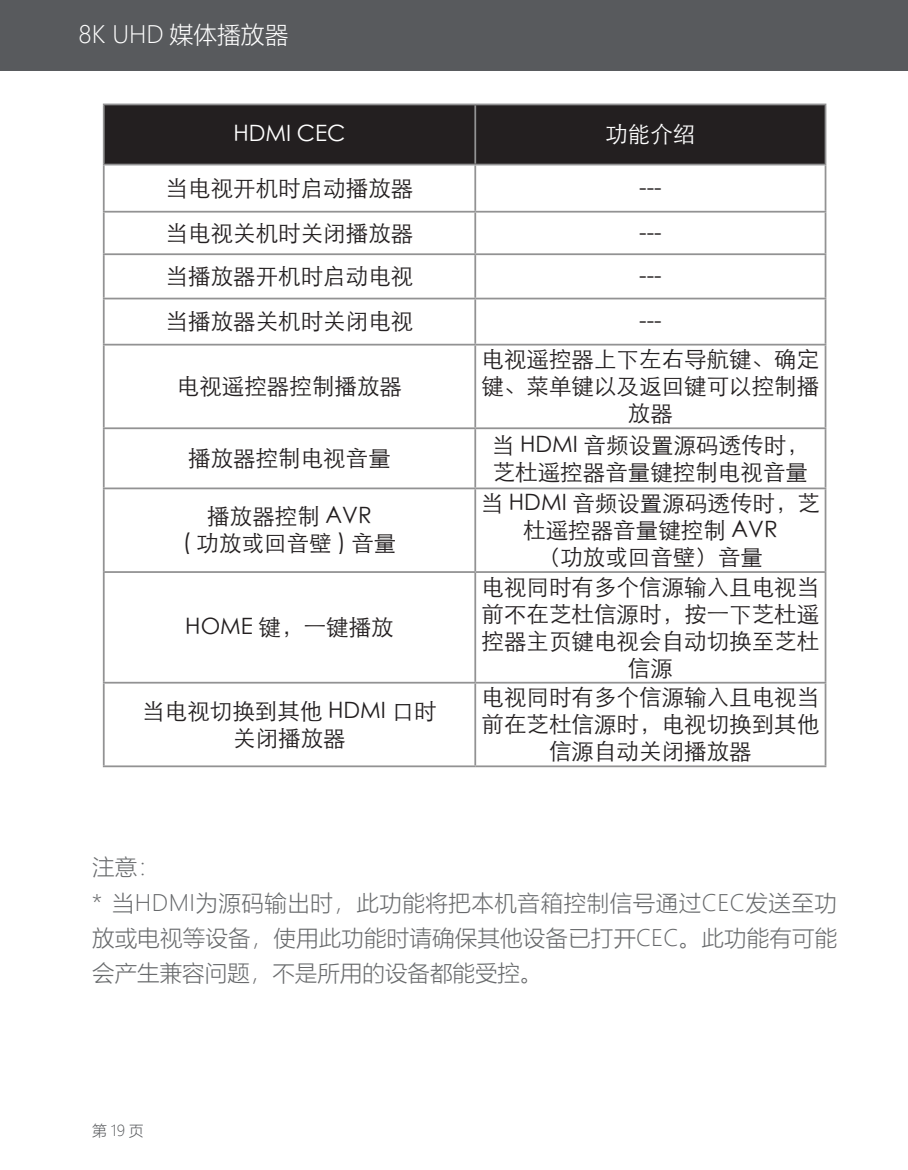
<style>
.page{position:relative;width:908px;height:1170px;background:#fff}
.page>*{position:absolute;margin:0;border:0;box-sizing:border-box;transform-origin:0 0}
.t1{font:300 23.75px "Microsoft Ya Hei";color:#fff}
.t2{font:22.5px/27px "ST Xihei";color:#231f20;text-align:center}
.t3{font:300 22.5px/35px "Microsoft Ya Hei";letter-spacing:.005em;color:#67696b}
.t4{font:22.5px "ST Xihei";color:#fff}
.t5{font:300 15px "Microsoft Ya Hei";color:#585b5d}
</style>
<div class="page">
<svg style="left:102px;top:103px;width:725px;height:665px"></svg>
<div style="left:0;top:0;width:907px;height:71px;background:#585a5d"></div>
<div style="left:80px;top:23px;width:208px;height:23px;background:#585a5d"></div>
<div style="left:105px;top:105px;width:719px;height:59px;background:#231f20"></div>
<hr style="left:103px;top:103px;width:372px;height:2px;background:#929293">
<hr style="left:103px;top:105px;width:2px;height:59px;background:#929293">
<hr style="left:475px;top:103px;width:351px;height:2px;background:#929293">
<hr style="left:474px;top:105px;width:2px;height:59px;background:#929293">
<hr style="left:824px;top:105px;width:2px;height:59px;background:#929293">
<hr style="left:103px;top:164px;width:372px;height:1px;background:#929293">
<hr style="left:103px;top:165px;width:2px;height:46px;background:#929293">
<hr style="left:475px;top:164px;width:351px;height:1px;background:#929293">
<hr style="left:474px;top:165px;width:2px;height:46px;background:#929293">
<hr style="left:824px;top:165px;width:2px;height:46px;background:#929293">
<hr style="left:103px;top:211px;width:372px;height:1px;background:#929293">
<hr style="left:103px;top:212px;width:2px;height:41px;background:#929293">
<hr style="left:475px;top:211px;width:351px;height:1px;background:#929293">
<hr style="left:474px;top:212px;width:2px;height:41px;background:#929293">
<hr style="left:824px;top:212px;width:2px;height:41px;background:#929293">
<hr style="left:103px;top:253px;width:372px;height:2px;background:#929293">
<hr style="left:103px;top:255px;width:2px;height:42px;background:#929293">
<hr style="left:475px;top:253px;width:351px;height:2px;background:#929293">
<hr style="left:474px;top:255px;width:2px;height:42px;background:#929293">
<hr style="left:824px;top:255px;width:2px;height:42px;background:#929293">
<hr style="left:103px;top:297px;width:372px;height:2px;background:#929293">
<hr style="left:103px;top:299px;width:2px;height:45px;background:#929293">
<hr style="left:475px;top:297px;width:351px;height:2px;background:#929293">
<hr style="left:474px;top:299px;width:2px;height:45px;background:#929293">
<hr style="left:824px;top:299px;width:2px;height:45px;background:#929293">
<hr style="left:103px;top:344px;width:372px;height:1px;background:#929293">
<hr style="left:103px;top:345px;width:2px;height:82px;background:#929293">
<hr style="left:475px;top:344px;width:351px;height:1px;background:#929293">
<hr style="left:474px;top:345px;width:2px;height:82px;background:#929293">
<hr style="left:824px;top:345px;width:2px;height:82px;background:#929293">
<hr style="left:103px;top:427px;width:372px;height:2px;background:#929293">
<hr style="left:103px;top:429px;width:2px;height:58px;background:#929293">
<hr style="left:475px;top:427px;width:351px;height:2px;background:#929293">
<hr style="left:474px;top:429px;width:2px;height:58px;background:#929293">
<hr style="left:824px;top:429px;width:2px;height:58px;background:#929293">
<hr style="left:103px;top:487px;width:372px;height:2px;background:#929293">
<hr style="left:103px;top:489px;width:2px;height:82px;background:#929293">
<hr style="left:475px;top:487px;width:351px;height:2px;background:#929293">
<hr style="left:474px;top:489px;width:2px;height:82px;background:#929293">
<hr style="left:824px;top:489px;width:2px;height:82px;background:#929293">
<hr style="left:103px;top:571px;width:372px;height:2px;background:#929293">
<hr style="left:103px;top:573px;width:2px;height:108px;background:#929293">
<hr style="left:475px;top:571px;width:351px;height:2px;background:#929293">
<hr style="left:474px;top:573px;width:2px;height:108px;background:#929293">
<hr style="left:824px;top:573px;width:2px;height:108px;background:#929293">
<hr style="left:103px;top:681px;width:372px;height:2px;background:#929293">
<hr style="left:103px;top:683px;width:2px;height:82px;background:#929293">
<hr style="left:475px;top:681px;width:351px;height:2px;background:#929293">
<hr style="left:474px;top:683px;width:2px;height:82px;background:#929293">
<hr style="left:824px;top:683px;width:2px;height:82px;background:#929293">
<hr style="left:103px;top:765px;width:372px;height:2px;background:#929293">
<hr style="left:475px;top:765px;width:351px;height:2px;background:#929293">
<p class="t1" style="left:79px;top:19px;width:211px">8K UHD 媒体播放器</p>
<p class="t4" style="left:233px;top:117px;width:114px">HDMI CEC</p>
<p class="t4" style="left:605px;top:117px;width:91px">功能介绍</p>
<p class="t2" style="left:165px;top:173px;width:249px">当电视开机时启动播放器</p>
<p class="t2" style="left:639px;top:173px;width:24px">---</p>
<p class="t2" style="left:165px;top:217px;width:249px">当电视关机时关闭播放器</p>
<p class="t2" style="left:639px;top:217px;width:24px">---</p>
<p class="t2" style="left:165px;top:261px;width:249px">当播放器开机时启动电视</p>
<p class="t2" style="left:639px;top:261px;width:24px">---</p>
<p class="t2" style="left:165px;top:306px;width:249px">当播放器关机时关闭电视</p>
<p class="t2" style="left:639px;top:306px;width:24px">---</p>
<p class="t2" style="left:177px;top:371px;width:226px">电视遥控器控制播放器</p>
<p class="t2" style="left:188px;top:443px;width:204px">播放器控制电视音量</p>
<p class="t2" style="left:183px;top:501px;width:215px">播放器控制 AVR<br>( 功放或回音壁 ) 音量</p>
<p class="t2" style="left:185px;top:612px;width:210px">HOME 键，一键播放</p>
<p class="t2" style="left:142px;top:695px;width:296px">当电视切换到其他 HDMI 口时关闭播放器</p>
<p class="t2" style="left:481px;top:344px;width:339px">电视遥控器上下左右导航键、确定键、菜单键以及返回键可以控制播放器</p>
<p class="t2" style="left:491px;top:429px;width:318px;text-align:left">当 HDMI 音频设置源码透传时，芝杜遥控器音量键控制电视音量</p>
<p class="t2" style="left:480px;top:488px;width:341px">当 HDMI 音频设置源码透传时，芝杜遥控器音量键控制 AVR<br>（功放或回音壁）音量</p>
<p class="t2" style="left:481px;top:571px;width:339px">电视同时有多个信源输入且电视当前不在芝杜信源时，按一下芝杜遥控器主页键电视会自动切换至芝杜信源</p>
<p class="t2" style="left:481px;top:682px;width:339px">电视同时有多个信源输入且电视当前在芝杜信源时，电视切换到其他信源自动关闭播放器</p>
<p class="t3" style="left:92px;top:849px;width:746px">注意：<br>* 当HDMI为源码输出时，此功能将把本机音箱控制信号通过CEC发送至功放或电视等设备，使用此功能时请确保其他设备已打开CEC。此功能有可能会产生兼容问题，不是所用的设备都能受控。</p>
<p class="t5" style="left:92px;top:1120px;width:53px">第19页</p>
</div>
